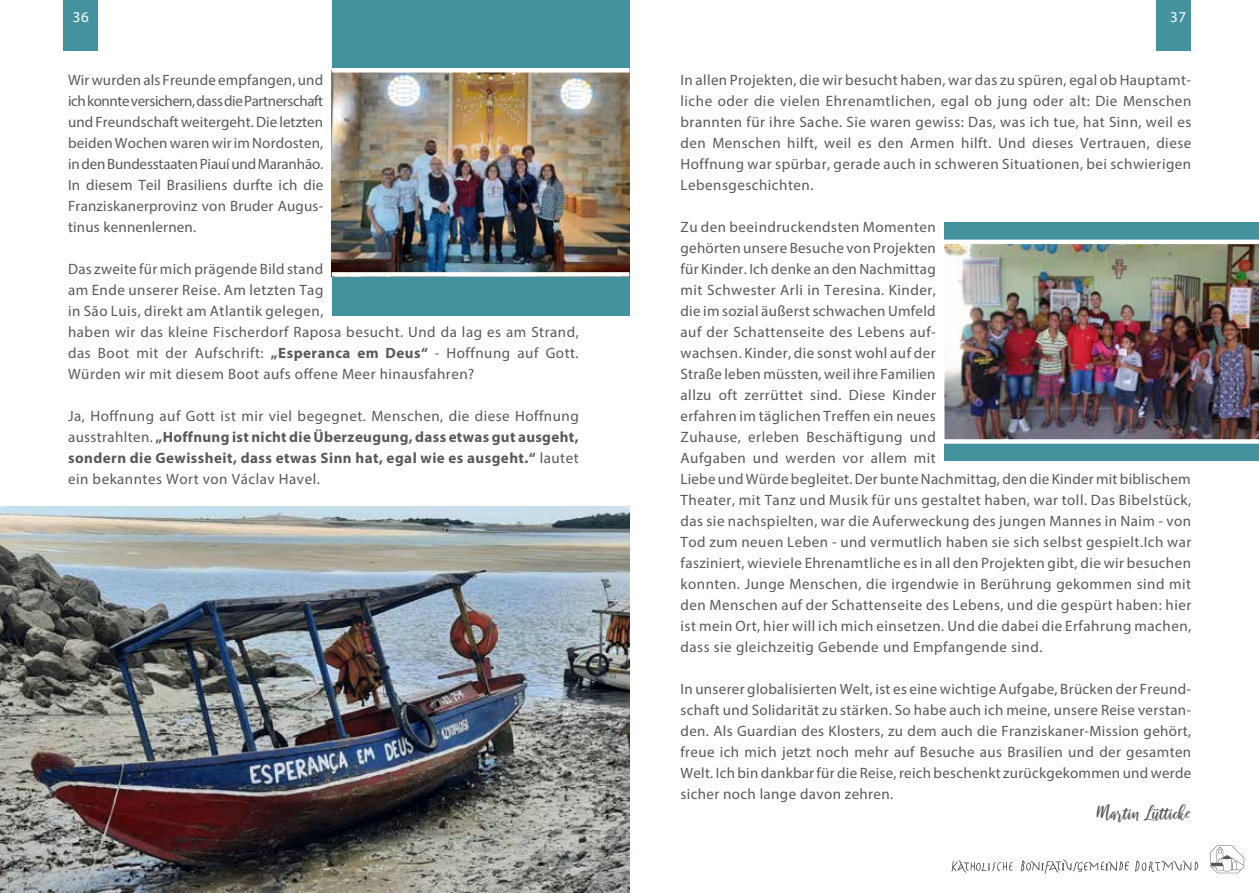
<style>
.page{position:relative;width:1259px;height:893px;background:#fff}
.page>*{position:absolute;margin:0;border:0;box-sizing:border-box;transform-origin:0 0}
.t1{font:18px "raustila";letter-spacing:.03em;color:#58595b}
.t2{font:15px/21px "Myriad Pro";letter-spacing:.035em;color:#58595b;text-align:justify}
.t3{font:15px "Myriad Pro";color:#fff}
.s1{font-weight:700}
</style>
<div class="page">
<div style="left:1157px;top:0;width:34px;height:51px;background:#43929e"></div>
<div style="left:64px;top:0;width:34px;height:51px;background:#43929e"></div>
<svg style="left:1210px;top:845px;width:34px;height:28px"></svg>
<svg style="left:951px;top:859px;width:247px;height:15px"></svg>
<img style="left:0;top:506px;width:629px;height:387px">
<div style="left:332px;top:0;width:297px;height:315px;background:#43929e"></div>
<div style="left:944px;top:223px;width:315px;height:238px;background:#43929e"></div>
<img style="left:332px;top:73px;width:297px;height:199px">
<img style="left:944px;top:240px;width:315px;height:204px">
<div style="left:332px;top:68px;width:297px;height:5px;background:#fff"></div>
<div style="left:332px;top:272px;width:297px;height:5px;background:#fff"></div>
<p class="t3" style="left:73px;top:8px;width:18px">36</p>
<p class="t3" style="left:1170px;top:8px;width:18px">37</p>
<p class="t2" style="left:68px;top:69px;width:257px">Wir wurden als Freunde empfangen, und ich konnte versichern, dass die Partnerschaft und Freundschaft weitergeht. Die letzten beiden Wochen waren wir im Nordosten, in den Bundesstaaten Piauí und Maranhão.<br>In diesem Teil Brasiliens durfte ich die Franziskanerprovinz von Bruder Augus&shy;tinus kennenlernen.</p>
<p class="t2" style="left:68px;top:258px;width:512px;text-align:left">Das zweite für mich prägende Bild stand<br>am Ende unserer Reise. Am letzten Tag<br>in São Luis, direkt am Atlantik gelegen,<br>haben wir das kleine Fischerdorf Raposa besucht. Und da lag es am Strand, das Boot mit der Aufschrift: <span class="s1">„Esperanca em Deus“</span> - Hoffnung auf Gott.<br>Würden wir mit diesem Boot aufs offene Meer hinausfahren?</p>
<p class="t2" style="left:68px;top:405px;width:512px">Ja, Hoffnung auf Gott ist mir viel begegnet. Menschen, die diese Hoffnung ausstrahlten. <span class="s1">„Hoffnung ist nicht die Überzeugung, dass etwas gut ausgeht, sondern die Gewissheit, dass etwas Sinn hat, egal wie es ausgeht.“</span> lautet ein bekanntes Wort von Václav Havel.</p>
<p class="t2" style="left:680px;top:69px;width:512px">In allen Projekten, die wir besucht haben, war das zu spüren, egal ob Hauptamt&shy;liche oder die vielen Ehrenamtlichen, egal ob jung oder alt: Die Menschen brannten für ihre Sache. Sie waren gewiss: Das, was ich tue, hat Sinn, weil es den Menschen hilft, weil es den Armen hilft. Und dieses Vertrauen, diese Hoffnung war spürbar, gerade auch in schweren Situationen, bei schwierigen Lebensgeschichten.</p>
<p class="t2" style="left:680px;top:216px;width:512px;text-align:left">Zu den beeindruckendsten Momenten<br>gehörten unsere Besuche von Projekten<br>für Kinder. Ich denke an den Nachmittag<br>mit Schwester Arli in Teresina. Kinder,<br>die im sozial äußerst schwachen Umfeld<br>auf der Schattenseite des Lebens auf-<br>wachsen. Kinder, die sonst wohl auf der<br>Straße leben müssten, weil ihre Familien<br>allzu oft zerrüttet sind. Diese Kinder<br>erfahren im täglichen Treffen ein neues<br>Zuhause, erleben Beschäftigung und<br>Aufgaben und werden vor allem mit<br>Liebe und Würde begleitet. Der bunte Nachmittag, den die Kinder mit biblischem Theater, mit Tanz und Musik für uns gestaltet haben, war toll. Das Bibelstück, das sie nachspielten, war die Auferweckung des jungen Mannes in Naim - von Tod zum neuen Leben - und vermutlich haben sie sich selbst gespielt.Ich war fasziniert, wieviele Ehrenamtliche es in all den Projekten gibt, die wir besuchen konnten. Junge Menschen, die irgendwie in Berührung gekommen sind mit den Menschen auf der Schattenseite des Lebens, und die gespürt haben: hier ist mein Ort, hier will ich mich einsetzen. Und die dabei die Erfahrung machen, dass sie gleichzeitig Gebende und Empfangende sind.</p>
<p class="t2" style="left:680px;top:678px;width:512px">In unserer globalisierten Welt, ist es eine wichtige Aufgabe, Brücken der Freund&shy;schaft und Solidarität zu stärken. So habe auch ich meine, unsere Reise verstan&shy;den. Als Guardian des Klosters, zu dem auch die Franziskaner-Mission gehört, freue ich mich jetzt noch mehr auf Besuche aus Brasilien und der gesamten Welt. Ich bin dankbar für die Reise, reich beschenkt zurückgekommen und werde sicher noch lange davon zehren.</p>
<p class="t1" style="left:1097px;top:803px;width:95px">Martin Lütticke</p>
</div>
